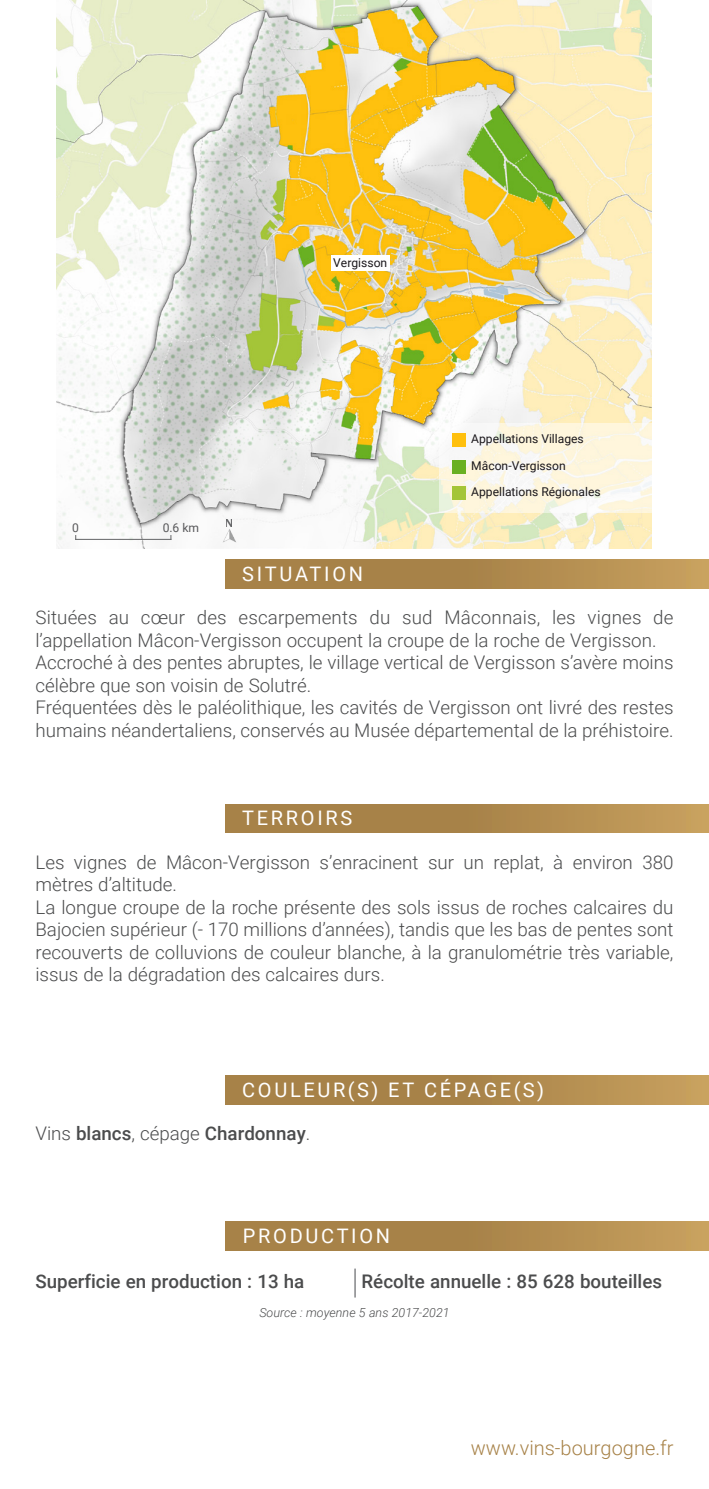
<style>
.page{position:relative;width:709px;height:1489px;background:#fff}
.page>*{position:absolute;margin:0;border:0;box-sizing:border-box;transform-origin:0 0}
.Texte_courant_normal{font:20px "Roboto";letter-spacing:.135em;color:#fff}
.t1{font:300 20px "Roboto";color:#a78248}
.Texte_courant_normal-2{font:300 18.75px/22.5px "Roboto";color:#4b4c4d}
.Texte_courant_normal-3{font:500 18.75px "Roboto";color:#4b4c4d}
.Texte_courant_normal-4{font:italic 300 12.5px "Roboto";color:#4b4c4d}
.t2{font:12px/26.2px "Roboto";color:#1a171b}
.t3{font:12px "Roboto";color:#58585a}
.t4{font:12px "Helvetica";color:#646567}
.s1{font-weight:300}
</style>
<div class="page">
<img style="left:57px;top:0;width:594px;height:549px">
<hr style="left:76px;top:539px;width:95px;height:1px;background:#646567">
<img style="left:220px;top:526px;width:18px;height:19px">
<svg style="left:439px;top:423px;width:213px;height:89px;fill:#fdf6dc"></svg>
<div style="left:452px;top:460px;width:14px;height:13px;background:#69b022"></div>
<div style="left:452px;top:486px;width:14px;height:13px;background:#a4c538"></div>
<div style="left:452px;top:433px;width:14px;height:13px;background:#ffc00d"></div>
<div style="left:331px;top:255px;width:58px;height:15px;background:#fff"></div>
<div style="left:225px;top:559px;width:484px;height:29px;background:linear-gradient(to right,#9e7a42,#c19a5a)"></div>
<div style="left:225px;top:804px;width:484px;height:28px;background:linear-gradient(to right,#9e7a42,#c19a5a)"></div>
<div style="left:225px;top:1075px;width:484px;height:29px;background:linear-gradient(to right,#9e7a42,#c19a5a)"></div>
<div style="left:225px;top:1221px;width:484px;height:28px;background:linear-gradient(to right,#9e7a42,#c19a5a)"></div>
<hr style="left:354px;top:1268px;width:2px;height:29px;background:#6c6d70">
<p class="t2" style="left:333px;top:249px;width:55px">Vergisson</p>
<p class="t3" style="left:72px;top:519px;width:8px">0</p>
<p class="t3" style="left:163px;top:519px;width:38px">0.6 km</p>
<p class="t4" style="left:225px;top:514px;width:10px">N</p>
<p class="Texte_courant_normal" style="left:242px;top:560px;width:122px">SITUATION</p>
<p class="t2" style="left:471px;top:425px;width:114px">Appellations Villages</p>
<p class="t2" style="left:471px;top:452px;width:131px">Mâcon-Vergisson<br>Appellations Régionales</p>
<p class="Texte_courant_normal-2" style="left:35px;top:605px;width:639px">Situées au cœur des escarpements du sud Mâconnais, les vignes de l’appellation Mâcon-Vergisson occupent la croupe de la roche de Vergisson.</p>
<p class="Texte_courant_normal-2" style="left:35px;top:650px;width:639px">Accroché à des pentes abruptes, le village vertical de Vergisson s’avère moins célèbre que son voisin de Solutré.</p>
<p class="Texte_courant_normal-2" style="left:35px;top:695px;width:639px">Fréquentées dès le paléolithique, les cavités de Vergisson ont livré des restes humains néandertaliens, conservés au Musée départemental de la préhistoire.</p>
<p class="Texte_courant_normal" style="left:242px;top:803px;width:112px">TERROIRS</p>
<p class="Texte_courant_normal-2" style="left:35px;top:850px;width:639px">Les vignes de Mâcon-Vergisson s’enracinent sur un replat, à environ 380 mètres d’altitude.</p>
<p class="Texte_courant_normal-2" style="left:35px;top:895px;width:639px;text-align:justify">La longue croupe de la roche présente des sols issus de roches calcaires du Bajocien supérieur (- 170 millions d’années), tandis que les bas de pentes sont recouverts de colluvions de couleur blanche, à la granulométrie très variable, issus de la dégradation des calcaires durs.</p>
<p class="Texte_courant_normal" style="left:242px;top:1075px;width:303px">COULEUR(S) ET CÉPAGE(S)</p>
<p class="Texte_courant_normal-3" style="left:35px;top:1119px;width:276px"><span class="s1">Vins</span> blancs<span class="s1">, cépage</span> Chardonnay<span class="s1">.</span></p>
<p class="Texte_courant_normal" style="left:243px;top:1221px;width:149px">PRODUCTION</p>
<p class="Texte_courant_normal-3" style="left:35px;top:1267px;width:270px">Superficie en production : 13 ha</p>
<p class="Texte_courant_normal-3" style="left:361px;top:1267px;width:302px">Récolte annuelle : 85 628 bouteilles</p>
<p class="Texte_courant_normal-4" style="left:259px;top:1303px;width:192px">Source : moyenne 5 ans 2017-2021</p>
<p class="t1" style="left:471px;top:1433px;width:204px">www.vins-bourgogne.fr</p>
</div>
